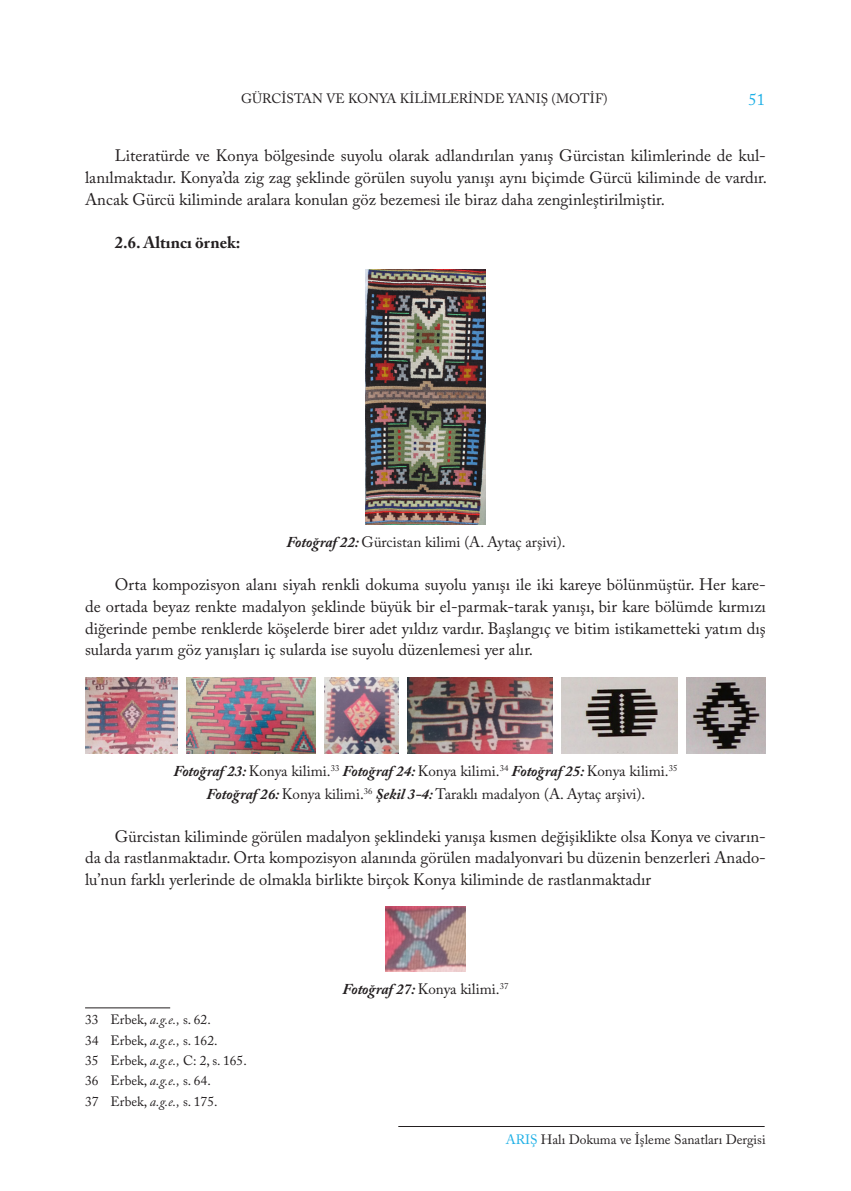
<style>
.page{position:relative;width:851px;height:1191px;background:#fff}
.page>*{position:absolute;margin:0;border:0;box-sizing:border-box;transform-origin:0 0}
.Metin{font:16.5px/21.8px "Adobe Caslon Pro";color:#231f20;text-align:justify}
.Alt_Başlık{font:700 16.5px "Adobe Caslon Pro";color:#231f20}
.t1{font:16.5px "Adobe Caslon Pro";color:#1fb0e6}
.Resimaltı{font:15px/22.5px "Adobe Caslon Pro";color:#231f20;text-align:center}
.Dipnot{font:13.5px "Adobe Caslon Pro";color:#231f20}
.s1{font-weight:700;font-style:italic}
.s2{font-style:italic}
.s3{color:#1fb0e6}
</style>
<div class="page">
<hr style="left:398px;top:1126px;width:366px;height:1px;background:#231f20">
<img style="left:365px;top:269px;width:120px;height:255px">
<img style="left:85px;top:677px;width:92px;height:76px">
<img style="left:186px;top:677px;width:129px;height:76px">
<img style="left:324px;top:677px;width:74px;height:76px">
<img style="left:407px;top:677px;width:145px;height:76px">
<img style="left:561px;top:677px;width:116px;height:76px">
<img style="left:686px;top:677px;width:79px;height:76px">
<img style="left:385px;top:907px;width:80px;height:64px">
<hr style="left:85px;top:1007px;width:85px;height:1px;background:#231f20">
<p class="Dipnot" style="left:241px;top:90px;width:368px">GÜRCİSTAN VE KONYA KİLİMLERİNDE YANIŞ (MOTİF)</p>
<p class="t1" style="left:748px;top:90px;width:18px">51</p>
<p class="Metin" style="left:85px;top:144px;width:683px;text-indent:30px">Literatürde ve Konya bölgesinde suyolu olarak adlandırılan yanış Gürcistan kilimlerinde de kul&shy;lanılmaktadır. Konya’da zig zag şeklinde görülen suyolu yanışı aynı biçimde Gürcü kiliminde de vardır.<br>Ancak Gürcü kiliminde aralara konulan göz bezemesi ile biraz daha zenginleştirilmiştir.</p>
<p class="Alt_Başlık" style="left:115px;top:232px;width:127px">2.6. Altıncı örnek:</p>
<p class="Resimaltı" style="left:286px;top:530px;width:281px"><span class="s1">Fotoğraf 22:</span> Gürcistan kilimi (A. Aytaç arşivi).</p>
<p class="Metin" style="left:85px;top:573px;width:682px;text-indent:30px">Orta kompozisyon alanı siyah renkli dokuma suyolu yanışı ile iki kareye bölünmüştür. Her kare&shy;de ortada beyaz renkte madalyon şeklinde büyük bir el-parmak-tarak yanışı, bir kare bölümde kırmızı diğerinde pembe renklerde köşelerde birer adet yıldız vardır. Başlangıç ve bitim istikametteki yatım dış sularda yarım göz yanışları iç sularda ise suyolu düzenlemesi yer alır.</p>
<p class="Resimaltı" style="left:173px;top:759px;width:505px"><span class="s1">Fotoğraf 23:</span> Konya kilimi.<sup>33</sup> <span class="s1">Fotoğraf 24:</span> Konya kilimi.<sup>34</sup> <span class="s1">Fotoğraf 25:</span> Konya kilimi.<sup>35<br></sup><span class="s1">Fotoğraf 26:</span> Konya kilimi.<sup>36</sup> <span class="s1">Şekil 3-4:</span> Taraklı madalyon (A. Aytaç arşivi).</p>
<p class="Metin" style="left:85px;top:825px;width:682px;text-indent:30px">Gürcistan kiliminde görülen madalyon şeklindeki yanışa kısmen değişiklikte olsa Konya ve civarın&shy;da da rastlanmaktadır. Orta kompozisyon alanında görülen madalyonvari bu düzenin benzerleri Anado&shy;lu’nun farklı yerlerinde de olmakla birlikte birçok Konya kiliminde de rastlanmaktadır</p>
<p class="Dipnot" style="left:85px;top:1011px;width:127px">33 Erbek, <span class="s2">a.g.e.,</span> s. 62.</p>
<p class="Dipnot" style="left:85px;top:1032px;width:134px">34 Erbek, <span class="s2">a.g.e.,</span> s. 162.</p>
<p class="Dipnot" style="left:85px;top:1052px;width:163px">35 Erbek, <span class="s2">a.g.e.,</span> C: 2, s. 165.</p>
<p class="Dipnot" style="left:85px;top:1073px;width:127px">36 Erbek, <span class="s2">a.g.e.,</span> s. 64.</p>
<p class="Dipnot" style="left:85px;top:1093px;width:134px">37 Erbek, <span class="s2">a.g.e.,</span> s. 175.</p>
<p class="Resimaltı" style="left:342px;top:978px;width:167px"><span class="s1">Fotoğraf 27:</span> Konya kilimi.<sup>37</sup></p>
<p class="Dipnot" style="left:505px;top:1131px;width:261px"><span class="s3">ARIŞ</span> Halı Dokuma ve İşleme Sanatları Dergisi</p>
</div>
